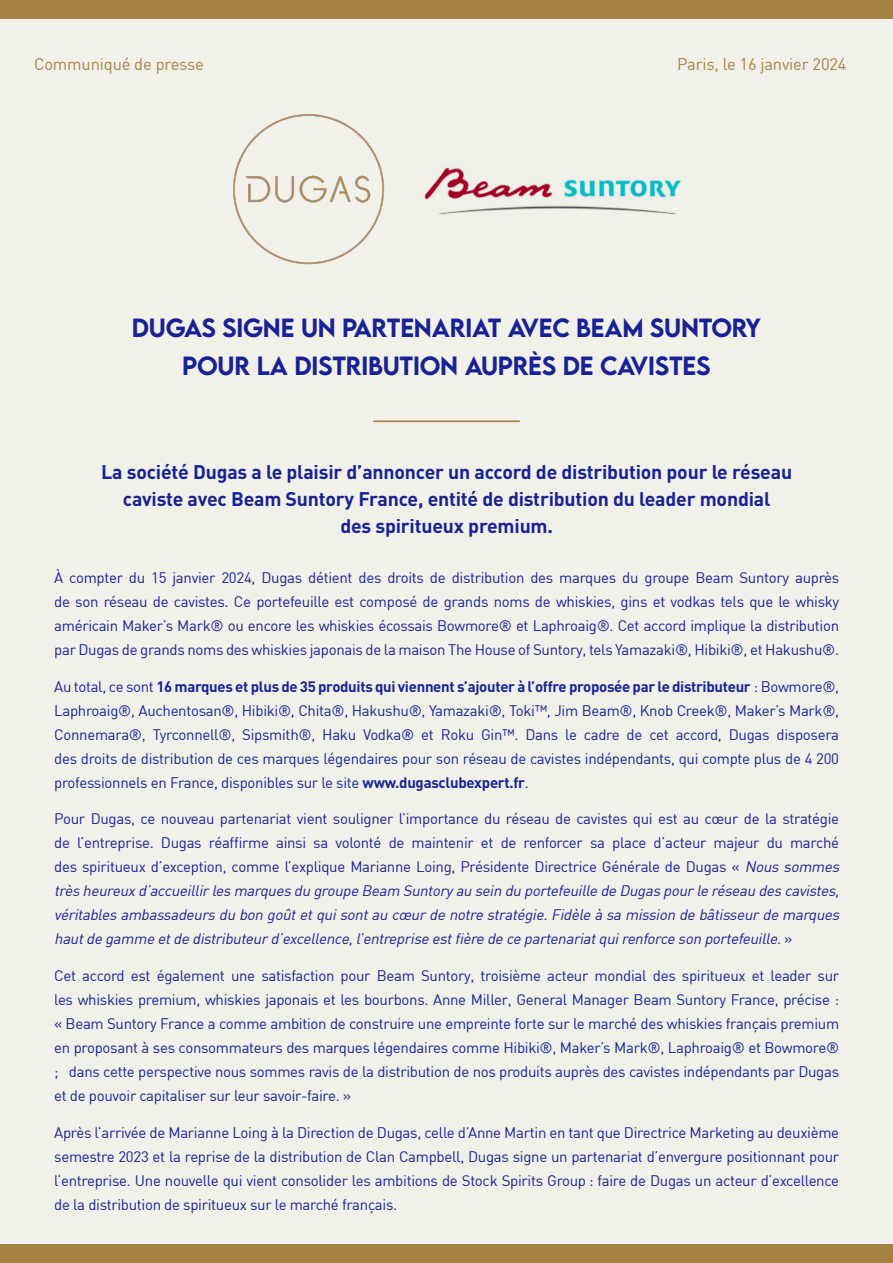
<style>
.page{position:relative;width:893px;height:1263px;background:#f1f1ea}
.page>*{position:absolute;margin:0;border:0;box-sizing:border-box;transform-origin:0 0}
.t1{font:500 23.4px/37.5px "LEMONMILK";letter-spacing:-.01em;color:#182294;text-align:center}
.t2{font:700 19.5px/27px "DIN";letter-spacing:-.01em;color:#182294;text-align:center}
.t3{font:16.5px "DIN";letter-spacing:-.01em;color:#a58242}
.t4{font:15px/24px "DIN";letter-spacing:-.02em;color:#182294;text-align:justify}
.t5{font:italic 15px/24px "DIN";color:#182294}
.s1{font-weight:700}
.s2{font-style:normal}
</style>
<div class="page">
<img style="left:233px;top:114px;width:152px;height:151px">
<hr style="left:373px;top:420px;width:147px;height:2px;background:#a58242">
<div style="left:0;top:0;width:893px;height:18px;background:#a58242"></div>
<div style="left:0;top:1244px;width:893px;height:19px;background:#a58242"></div>
<img style="left:424px;top:168px;width:257px;height:47px">
<p class="t3" style="left:34px;top:53px;width:171px">Communiqué de presse</p>
<p class="t3" style="left:677px;top:53px;width:171px">Paris, le 16 janvier 2024</p>
<h1 class="t1" style="left:132px;top:309px;width:631px">DUGAS SIGNE UN PARTENARIAT AVEC BEAM SUNTORY<br>POUR LA DISTRIBUTION AUPRÈS DE CAVISTES</h1>
<h2 class="t2" style="left:101px;top:458px;width:692px">La société Dugas a le plaisir d’annoncer un accord de distribution pour le réseau caviste avec Beam Suntory France, entité de distribution du leader mondial<br>des spiritueux premium.</h2>
<p class="t4" style="left:54px;top:565px;width:786px">À compter du 15 janvier 2024, Dugas détient des droits de distribution des marques du groupe Beam Suntory auprès de son réseau de cavistes. Ce portefeuille est composé de grands noms de whiskies, gins et vodkas tels que le whisky américain Maker’s Mark® ou encore les whiskies écossais Bowmore® et Laphroaig®. Cet accord implique la distribution par Dugas de grands noms des whiskies japonais de la maison The House of Suntory, tels Yamazaki®, Hibiki®, et Hakushu®.</p>
<p class="t4" style="left:54px;top:674px;width:786px">Au total, ce sont <span class="s1">16 marques et plus de 35 produits qui viennent s’ajouter à l’offre proposée par le distributeur</span> : Bowmore®, Laphroaig®, Auchentosan®, Hibiki®, Chita®, Hakushu®, Yamazaki®, Toki™, Jim Beam®, Knob Creek®, Maker’s Mark®, Connemara®, Tyrconnell®, Sipsmith®, Haku Vodka® et Roku Gin™. Dans le cadre de cet accord, Dugas disposera des droits de distribution de ces marques légendaires pour son réseau de cavistes indépendants, qui compte plus de 4 200 professionnels en France, disponibles sur le site <span class="s1">www.dugasclubexpert.fr</span>.</p>
<p class="t5" style="left:54px;top:807px;width:790px"><span class="s2">Pour Dugas, ce nouveau partenariat vient souligner l’importance du réseau de cavistes qui est au cœur de la stratégie de l’entreprise. Dugas réaffirme ainsi sa volonté de maintenir et de renforcer sa place d’acteur majeur du marché des spiritueux d’exception, comme l’explique Marianne Loing, Présidente Directrice Générale de Dugas «</span> Nous sommes très heureuxd’accueillirles marques du groupe Beam Suntoryau sein du portefeuille de Dugas pourle réseau des cavistes, véritables ambassadeurs du bon goûtetquisontau cœurde notre stratégie.Fidèle à sa mission de bâtisseurde marques hautde gamme etde distributeurd’excellence,l’entreprise estfière de ce partenariatquirenforce son portefeuille<span class="s2">. »</span></p>
<p class="t4" style="left:54px;top:963px;width:787px">Cet accord est également une satisfaction pour Beam Suntory, troisième acteur mondial des spiritueux et leader sur les whiskies premium, whiskies japonais et les bourbons. Anne Miller, General Manager Beam Suntory France, précise : « Beam Suntory France a comme ambition de construire une empreinte forte sur le marché des whiskies français premium en proposant à ses consommateurs des marques légendaires comme Hibiki®, Maker’s Mark®, Laphroaig® et Bowmore® ; dans cette perspective nous sommes ravis de la distribution de nos produits auprès des cavistes indépendants par Dugas et de pouvoir capitaliser sur leur savoir-faire. »</p>
<p class="t4" style="left:54px;top:1120px;width:786px">Après l’arrivée de Marianne Loing à la Direction de Dugas, celle d’Anne Martin en tant que Directrice Marketing au deuxième semestre 2023 et la reprise de la distribution de Clan Campbell, Dugas signe un partenariat d’envergure positionnant pour l’entreprise. Une nouvelle qui vient consolider les ambitions de Stock Spirits Group : faire de Dugas un acteur d’excellence de la distribution de spiritueux sur le marché français.</p>
</div>
